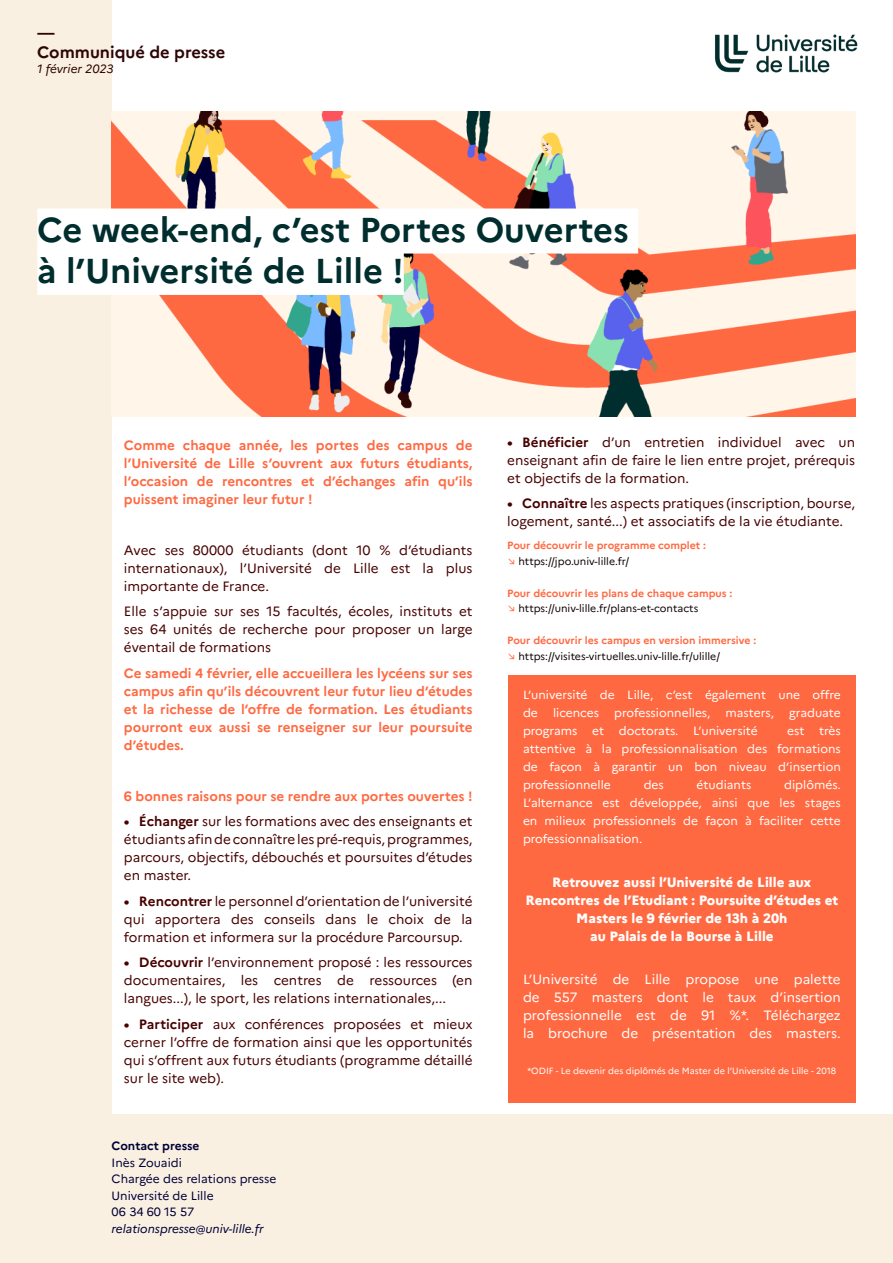
<style>
.page{position:relative;width:893px;height:1263px;background:#fff}
.page>*{position:absolute;margin:0;border:0;box-sizing:border-box;transform-origin:0 0}
.t1{font:700 34.5px "Marianne";color:#002d2d}
.t2{font:700 16.5px "Marianne";color:#2d0505}
.Chapô{font:13.5px/18px "Marianne";color:#480000;text-align:justify}
.Chapô-2{font:700 13.5px/18px "Marianne";color:#ff6941;text-align:justify}
.Chapô-3{font:13.5px/18px "Marianne";color:#fff;text-align:justify}
.Chapô-4{font:800 13.5px/18px "Marianne";color:#fff;text-align:center}
.Chapô-5{font:12px/18px "Marianne";color:#fff;text-align:justify}
.t3{font:12px/16.5px "Marianne";color:#000037}
.t4{font:italic 12px "Marianne";color:#000037}
.t5{font:700 12px/16.5px "Marianne";color:#000037}
.t6{font:italic 12px "Marianne";letter-spacing:-.005em;color:#2d0505}
.Lien{font:10.5px "Marianne";color:#0c0000}
.Lien-2{font:700 10.5px "Marianne";color:#ff6941}
.Chapô-6{font:9px "Marianne";color:#fff}
.s1{font-weight:700}
.s2{font-weight:400}
.s3{color:#ff6941}
</style>
<div class="page">
<div style="left:0;top:0;width:112px;height:1263px;background:#faf0e1"></div>
<div style="left:0;top:1114px;width:893px;height:149px;background:#faf0e1"></div>
<img style="left:112px;top:112px;width:744px;height:305px">
<div style="left:37px;top:209px;width:601px;height:45px;background:#fff"></div>
<div style="left:37px;top:250px;width:367px;height:45px;background:#fff"></div>
<img style="left:715px;top:34px;width:143px;height:39px">
<div style="left:508px;top:675px;width:348px;height:427px;background:#ff6941"></div>
<p class="t2" style="left:37px;top:20px;width:19px">—</p>
<p class="t2" style="left:37px;top:40px;width:190px">Communiqué de presse</p>
<p class="t6" style="left:37px;top:59px;width:78px">1 février 2023</p>
<p class="t1" style="left:37px;top:203px;width:593px">Ce week-end, c’est Portes Ouvertes</p>
<p class="t1" style="left:37px;top:244px;width:368px">à l’Université de Lille !</p>
<p class="Chapô-2" style="left:124px;top:435px;width:350px">Comme chaque année, les portes des campus de l’Université de Lille s’ouvrent aux futurs étudiants, l’occasion de rencontres et d’échanges afin qu’ils puissent imaginer leur futur !</p>
<p class="Chapô" style="left:124px;top:540px;width:350px">Avec ses 80000 étudiants (dont 10 % d’étudiants internationaux), l’Université de Lille est la plus importante de France.</p>
<p class="Chapô" style="left:124px;top:601px;width:350px">Elle s’appuie sur ses 15 facultés, écoles, instituts et ses 64 unités de recherche pour proposer un large éventail de formations</p>
<p class="Chapô-2" style="left:124px;top:663px;width:350px">Ce samedi 4 février, elle accueillera les lycéens sur ses campus afin qu’ils découvrent leur futur lieu d’études et la richesse de l’offre de formation. Les étudiants pourront eux aussi se renseigner sur leur poursuite d’études.</p>
<p class="Chapô-2" style="left:124px;top:786px;width:350px">6 bonnes raisons pour se rendre aux portes ouvertes !</p>
<p class="Chapô" style="left:124px;top:811px;width:350px"><span class="s1">• Échanger</span> sur les formations avec des enseignants et étudiants afin de connaître les pré-requis, programmes, parcours, objectifs, débouchés et poursuites d’études en master.</p>
<p class="Chapô" style="left:124px;top:891px;width:350px"><span class="s1">• Rencontrer</span> le personnel d’orientation de l’université qui apportera des conseils dans le choix de la formation et informera sur la procédure Parcoursup.</p>
<p class="Chapô" style="left:124px;top:952px;width:350px"><span class="s1">• Découvrir</span> l’environnement proposé : les ressources documentaires, les centres de ressources (en langues...), le sport, les relations internationales,...</p>
<p class="Chapô" style="left:124px;top:1014px;width:350px"><span class="s1">• Participer</span> aux conférences proposées et mieux cerner l’offre de formation ainsi que les opportunités qui s’offrent aux futurs étudiants (programme détaillé sur le site web).</p>
<p class="t5" style="left:112px;top:1136px;width:89px">Contact presse<br><span class="s2">Inès Zouaidi</span></p>
<p class="t3" style="left:112px;top:1169px;width:166px">Chargée des relations presse<br>Université de Lille</p>
<p class="t3" style="left:112px;top:1202px;width:84px">06 34 60 15 57</p>
<p class="t4" style="left:112px;top:1219px;width:154px">relationspresse@univ-lille.fr</p>
<p class="Chapô" style="left:507px;top:432px;width:349px"><span class="s1">• Bénéficier</span> d’un entretien individuel avec un enseignant afin de faire le lien entre projet, prérequis et objectifs de la formation.</p>
<p class="Chapô" style="left:507px;top:493px;width:349px"><span class="s1">• Connaître</span> les aspects pratiques (inscription, bourse, logement, santé...) et associatifs de la vie étudiante.</p>
<p class="Lien-2" style="left:507px;top:537px;width:200px">Pour découvrir le programme complet :</p>
<p class="Lien" style="left:507px;top:553px;width:124px"><span class="s3">↘</span> https://jpo.univ-lille.fr/</p>
<p class="Lien-2" style="left:507px;top:585px;width:226px">Pour découvrir les plans de chaque campus :</p>
<p class="Lien" style="left:507px;top:600px;width:193px"><span class="s3">↘</span> https://univ-lille.fr/plans-et-contacts</p>
<p class="Lien-2" style="left:507px;top:632px;width:250px">Pour découvrir les campus en version immersive :</p>
<p class="Lien" style="left:507px;top:648px;width:214px"><span class="s3">↘</span> https://visites-virtuelles.univ-lille.fr/ulille/</p>
<p class="Chapô-5" style="left:523px;top:685px;width:319px">L’université de Lille, c’est également une offre de</p>
<p class="Chapô-5" style="left:553px;top:703px;width:47px">licences</p>
<p class="Chapô-5" style="left:614px;top:703px;width:98px">professionnelles,</p>
<p class="Chapô-5" style="left:725px;top:703px;width:50px">masters,</p>
<p class="Chapô-5" style="left:789px;top:703px;width:53px">graduate</p>
<p class="Chapô-5" style="left:523px;top:721px;width:236px">programs et doctorats. L’université</p>
<p class="Chapô-5" style="left:523px;top:721px;width:319px;text-indent:264px">est très attentive à la professionnalisation des formations de façon à garantir un bon niveau d’insertion professionnelle</p>
<p class="Chapô-5" style="left:523px;top:775px;width:319px;text-indent:261px">diplômés.<br>L’alternance est développée, ainsi que les stages en milieux professionnels de façon à faciliter cette professionnalisation.</p>
<p class="Chapô-4" style="left:525px;top:872px;width:314px">Retrouvez aussi l’Université de Lille aux Rencontres de l’Etudiant : Poursuite d’études et Masters le 9 février de 13h à 20h<br>au Palais de la Bourse à Lille</p>
<p class="Chapô-3" style="left:523px;top:969px;width:319px">L’Université de Lille propose une palette de 557 masters dont le taux d’insertion professionnelle est de 91 %*. Téléchargez la brochure de présentation des masters.</p>
<p class="Chapô-6" style="left:527px;top:1064px;width:310px">*ODIF - Le devenir des diplômés de Master de l’Université de Lille - 2018</p>
<p class="Chapô-5" style="left:644px;top:775px;width:22px">des</p>
<p class="Chapô-5" style="left:697px;top:775px;width:56px">étudiants</p>
</div>
